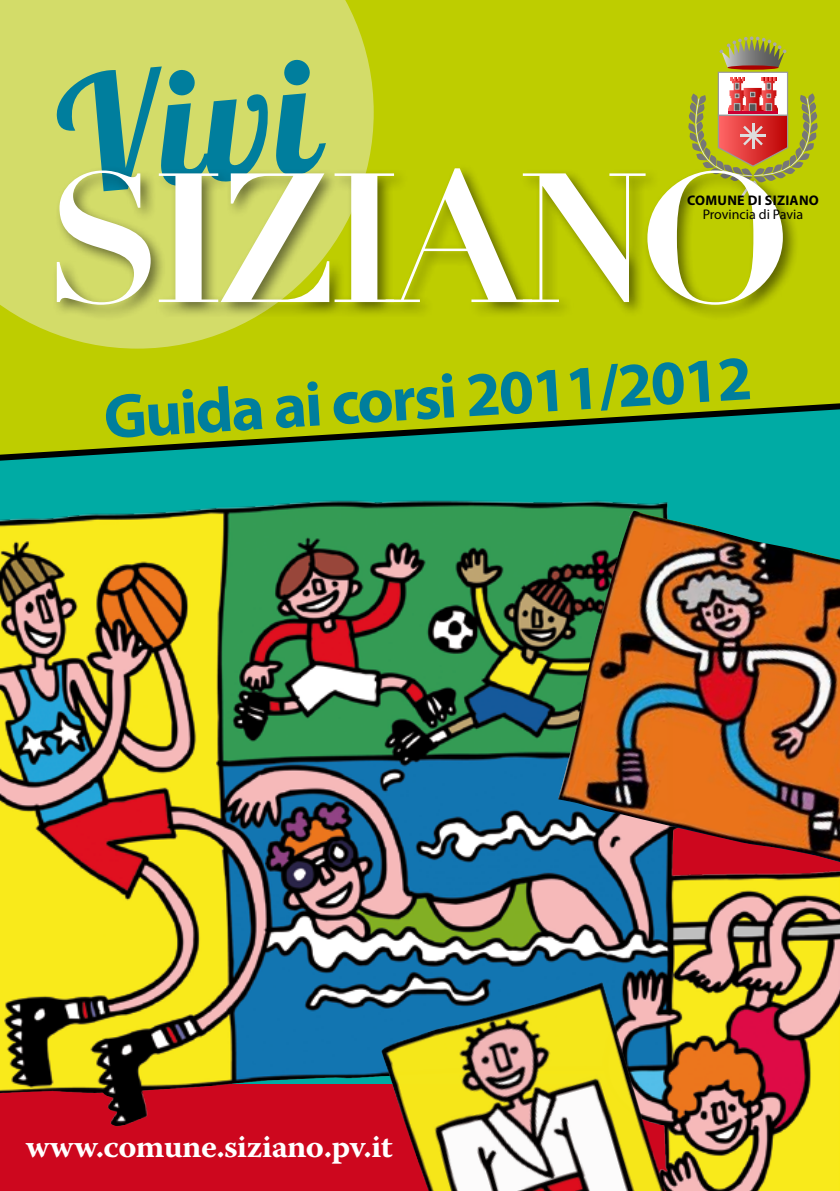
<style>
.page{position:relative;width:840px;height:1191px;background:#fff}
.page>*{position:absolute;margin:0;border:0;box-sizing:border-box;transform-origin:0 0}
.t1{font:700 180.6px "Didot LT Std";letter-spacing:-.06em;color:#fff}
.t2{font:160px "Lobster 1.4";color:#007e9d}
.t3{font:700 63.2px "Myriad Pro";color:#007e9d}
.t4{font:700 31.4px "Warnock Pro";letter-spacing:-.02em;color:#fff;scale:1.05 1}
.t5{font:14px "Myriad Pro";color:#000}
.t6{font:700 14px "Myriad Pro";letter-spacing:.02em;color:#000}
</style>
<div class="page">
<div style="left:0;top:0;width:839px;height:604px;background:#becd00"></div>
<svg style="left:0;top:0;width:374px;height:349px;background:#d0da5e"></svg>
<svg style="left:0;top:403px;width:839px;height:88px"></svg>
<div style="left:718px;top:72px;width:69px;height:43px;background:#fff"></div>
<div style="left:717px;top:72px;width:70px;height:44px;border:1px solid #999"></div>
<svg style="left:727px;top:65px;width:51px;height:5px"></svg>
<svg style="left:688px;top:78px;width:130px;height:90px"></svg>
<svg style="left:719px;top:36px;width:67px;height:32px"></svg>
<img style="left:0;top:491px;width:839px;height:700px">
<div style="left:52px;top:163px;width:747px;height:157px;background:#000;opacity:.5"></div>
<img style="left:557px;top:511px;width:282px;height:351px">
<img style="left:380px;top:982px;width:285px;height:209px">
<h2 class="t2" style="left:49px;top:35px;width:252px;rotate:-5deg">Vivi</h2>
<h1 class="t1" style="left:45px;top:127px;width:746px">SIZIANO</h1>
<p class="t6" style="left:686px;top:193px;width:133px">COMUNE DI SIZIANO</p>
<p class="t5" style="left:702px;top:207px;width:102px">Provincia di Pavia</p>
<h3 class="t3" style="left:101px;top:385px;width:650px;rotate:-4deg">GUIDA AI CORSI 2011/2012</h3>
<p class="t4" style="left:26px;top:1127px;width:350px">www.comune.siziano.pv.it</p>
</div>
